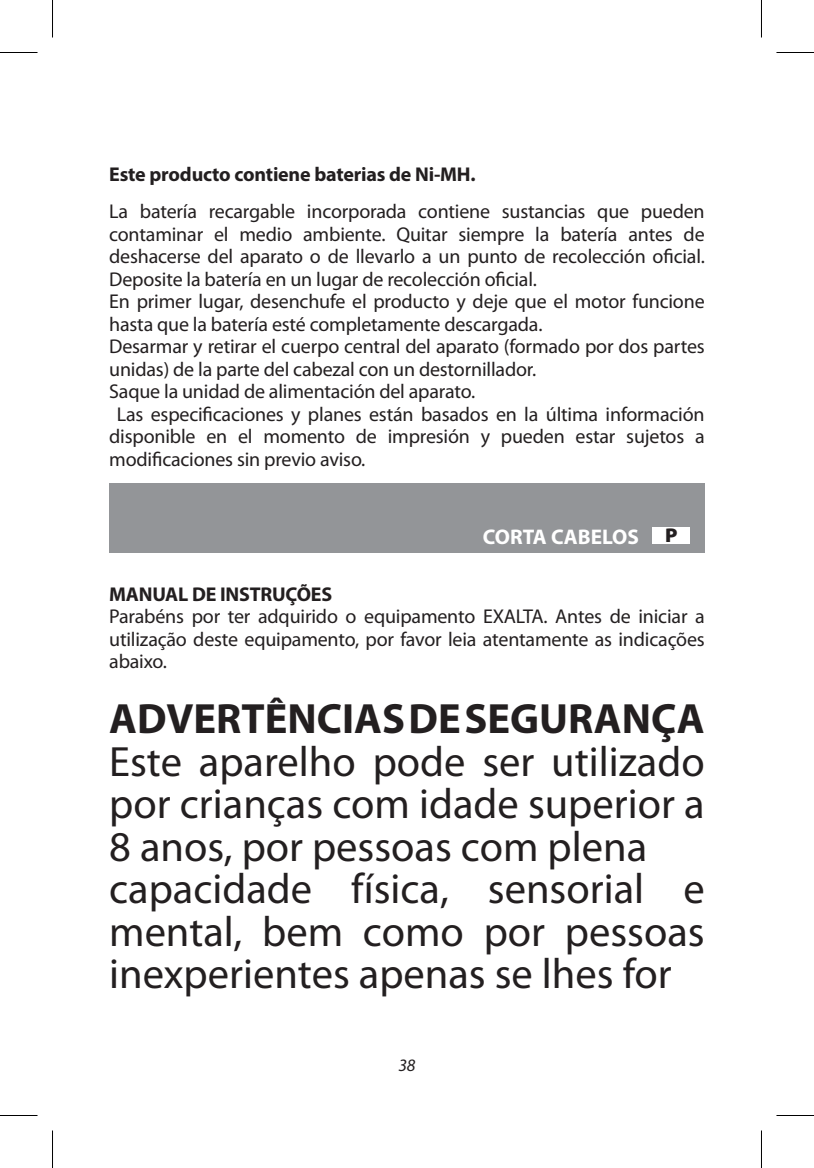
<style>
.page{position:relative;width:814px;height:1168px;background:#fff}
.page>*{position:absolute;margin:0;border:0;box-sizing:border-box;transform-origin:0 0}
.t1{font:42.5px/42.5px "Myriad Pro";color:#231f20}
.t2{font:700 42.5px "Myriad Pro";color:#231f20}
.t3{font:700 21.25px "Myriad Pro";color:#fff}
.t4{font:20px/22.5px "Myriad Pro";letter-spacing:-.01em;color:#231f20;text-align:justify}
.t5{font:700 20px "Myriad Pro";letter-spacing:-.01em;color:#231f20}
.t6{font:italic 17.5px "Myriad Pro";color:#231f20}
.s1{font-weight:900;font-size:20px;color:#231f20}
</style>
<div class="page">
<div style="left:109px;top:483px;width:595px;height:70px;background:#939598"></div>
<div style="left:652px;top:527px;width:38px;height:17px;background:#fff"></div>
<hr style="left:0;top:52px;width:38px;height:1px;background:#000">
<hr style="left:776px;top:52px;width:38px;height:1px;background:#000">
<hr style="left:0;top:1115px;width:38px;height:1px;background:#000">
<hr style="left:776px;top:1115px;width:38px;height:1px;background:#000">
<hr style="left:52px;top:0;width:1px;height:38px;background:#000">
<hr style="left:52px;top:1130px;width:1px;height:38px;background:#000">
<hr style="left:761px;top:0;width:1px;height:38px;background:#000">
<hr style="left:761px;top:1130px;width:1px;height:38px;background:#000">
<p class="t5" style="left:109px;top:161px;width:368px">Este producto contiene baterias de Ni-MH.</p>
<p class="t4" style="left:109px;top:200px;width:597px">La batería recargable incorporada contiene sustancias que pueden</p>
<p class="t4" style="left:109px;top:223px;width:597px">contaminar el medio ambiente. Quitar siempre la batería antes de</p>
<p class="t4" style="left:109px;top:245px;width:597px">deshacerse del aparato o de llevarlo a un punto de recolección oficial.</p>
<p class="t4" style="left:109px;top:268px;width:429px">Deposite la batería en un lugar de recolección oficial.</p>
<p class="t4" style="left:109px;top:290px;width:597px">En primer lugar, desenchufe el producto y deje que el motor funcione</p>
<p class="t4" style="left:109px;top:313px;width:435px">hasta que la batería esté completamente descargada.</p>
<p class="t4" style="left:109px;top:335px;width:597px">Desarmar y retirar el cuerpo central del aparato (formado por dos partes</p>
<p class="t4" style="left:109px;top:358px;width:428px">unidas) de la parte del cabezal con un destornillador.</p>
<p class="t4" style="left:109px;top:380px;width:367px">Saque la unidad de alimentación del aparato.</p>
<p class="t4" style="left:117px;top:403px;width:589px">Las especificaciones y planes están basados en la última información</p>
<p class="t4" style="left:109px;top:425px;width:597px">disponible en el momento de impresión y pueden estar sujetos a</p>
<p class="t4" style="left:109px;top:448px;width:258px">modificaciones sin previo aviso.</p>
<p class="t3" style="left:483px;top:523px;width:196px">CORTA CABELOS <span class="s1">P</span></p>
<p class="t5" style="left:109px;top:581px;width:224px">MANUAL DE INSTRUÇÕES</p>
<p class="t4" style="left:109px;top:605px;width:597px">Parabéns por ter adquirido o equipamento EXALTA. Antes de iniciar a utilização deste equipamento, por favor leia atentamente as indicações abaixo.</p>
<h1 class="t2" style="left:109px;top:691px;width:597px">ADVERTÊNCIAS DE SEGURANÇA</h1>
<h1 class="t1" style="left:109px;top:740px;width:597px">Este aparelho pode ser utilizado por crianças com idade superior a<br>8 anos, por pessoas com plena capacidade física, sensorial e mental, bem como por pessoas inexperientes apenas se lhes for</h1>
<p class="t6" style="left:398px;top:1054px;width:19px">38</p>
</div>
